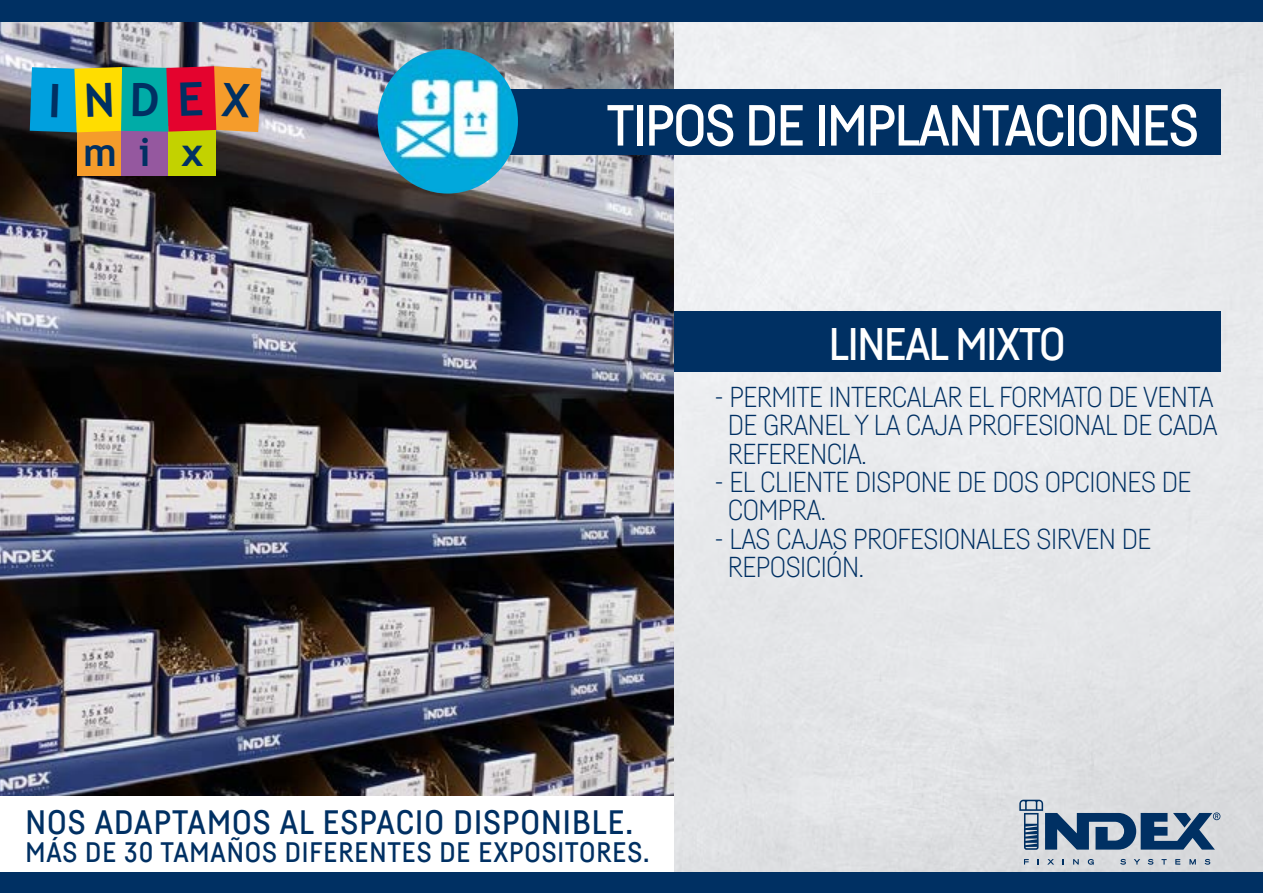
<style>
.page{position:relative;width:1263px;height:893px;background:#fff}
.page>*{position:absolute;margin:0;border:0;box-sizing:border-box;transform-origin:0 0}
.t1{font:500 57px "Fabrikat";letter-spacing:-.03em;color:#fff}
.t2{font:500 45px "Fabrikat";letter-spacing:-.03em;color:#fff}
.t3{font:700 39.45px "Trebuchet MS";color:#003063}
.t4{font:500 33.3px "Fabrikat";letter-spacing:.03em;color:#003063}
.t5{font:300 28.5px/28.5px "Fabrikat";letter-spacing:-.02em;color:#003063}
.t6{font:500 27.75px "Fabrikat";letter-spacing:.03em;color:#003063}
</style>
<div class="page">
<img style="left:673px;top:21px;width:590px;height:851px">
<div style="left:673px;top:311px;width:548px;height:61px;background:#003063"></div>
<img style="left:0;top:21px;width:673px;height:775px">
<div style="left:0;top:0;width:1263px;height:21px;background:#003063"></div>
<svg style="left:1024px;top:859px;width:5px;height:5px"></svg>
<svg style="left:1047px;top:859px;width:7px;height:6px"></svg>
<svg style="left:1073px;top:859px;width:6px;height:6px"></svg>
<svg style="left:1088px;top:859px;width:6px;height:6px"></svg>
<svg style="left:1120px;top:859px;width:6px;height:6px"></svg>
<svg style="left:1134px;top:859px;width:6px;height:5px"></svg>
<svg style="left:1148px;top:859px;width:5px;height:6px"></svg>
<svg style="left:1161px;top:859px;width:6px;height:5px"></svg>
<svg style="left:1175px;top:859px;width:5px;height:6px"></svg>
<svg style="left:1189px;top:859px;width:7px;height:5px"></svg>
<svg style="left:1204px;top:859px;width:6px;height:6px"></svg>
<svg style="left:1019px;top:800px;width:201px;height:50px;background:#798fa7"></svg>
<div style="left:0;top:872px;width:1263px;height:21px;background:#003063"></div>
<div style="left:448px;top:90px;width:772px;height:65px;background:#003063"></div>
<img style="left:378px;top:49px;width:140px;height:145px">
<div style="left:77px;top:126px;width:46px;height:50px;background:#f59c2b"></div>
<div style="left:121px;top:126px;width:48px;height:50px;background:#95589f"></div>
<div style="left:169px;top:126px;width:47px;height:50px;background:#c3d200"></div>
<svg style="left:30px;top:66px;width:231px;height:66px;background:#938d60"></svg>
<h3 class="t3" style="left:83px;top:127px;width:122px">mi x</h3>
<h1 class="t1" style="left:606px;top:91px;width:590px">TIPOS DE IMPLANTACIONES</h1>
<h2 class="t2" style="left:829px;top:317px;width:238px">LINEAL MIXTO</h2>
<p class="t5" style="left:728px;top:382px;width:491px;text-indent:-13px">- PERMITE INTERCALAR EL FORMATO DE VENTA<br>DE GRANEL Y LA CAJA PROFESIONAL DE CADA<br>REFERENCIA.</p>
<p class="t5" style="left:728px;top:467px;width:465px;text-indent:-13px">- EL CLIENTE DISPONE DE DOS OPCIONES DE<br>COMPRA.</p>
<p class="t5" style="left:728px;top:524px;width:425px;text-indent:-13px">- LAS CAJAS PROFESIONALES SIRVEN DE<br>REPOSICIÓN.</p>
<p class="t4" style="left:26px;top:802px;width:90px">NO S ADAPTAMO</p>
<p class="t4" style="left:253px;top:802px;width:268px">S AL ESPACIO DISPONIB</p>
<p class="t4" style="left:592px;top:802px;width:43px">LE.</p>
<p class="t6" style="left:26px;top:835px;width:153px">MÁS DE 30 TAMA</p>
<p class="t6" style="left:227px;top:835px;width:113px">ÑOS DI FERENTE</p>
<p class="t6" style="left:417px;top:835px;width:78px">S DE EXPO</p>
<p class="t6" style="left:542px;top:835px;width:30px">SITORE</p>
<p class="t6" style="left:627px;top:835px;width:24px">S.</p>
</div>
